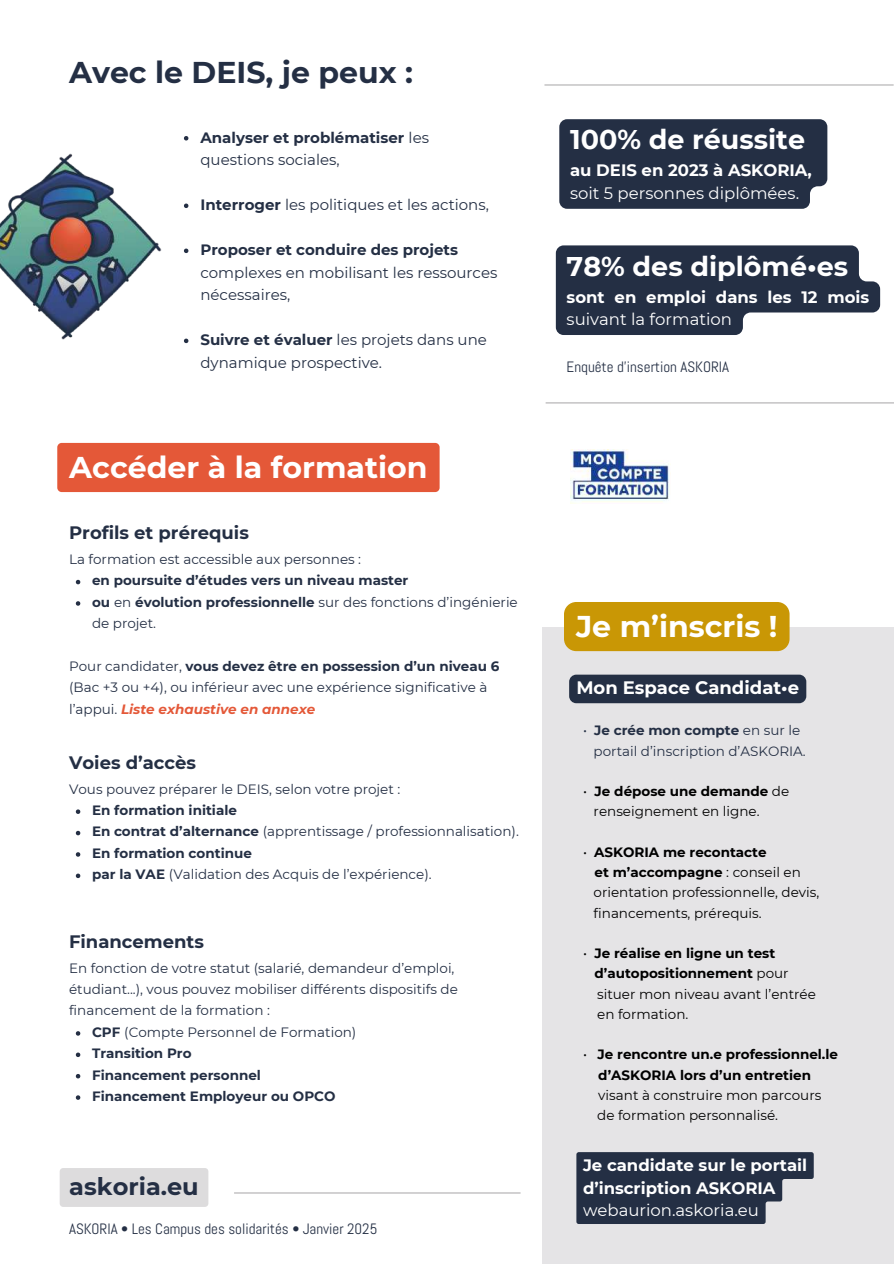
<style>
.page{position:relative;width:894px;height:1264px;background:#fff}
.page>*{position:absolute;margin:0;border:0;box-sizing:border-box;transform-origin:0 0}
.t1{font:700 30px "Montserrat";color:#fff}
.t2{font:700 30px "Montserrat";color:#242f44}
.t3{font:700 27px "Montserrat";color:#fff}
.t4{font:700 24px "Montserrat";color:#242f44}
.t5{font:700 18px "Montserrat";color:#242f44}
.t6{font:700 18px "Montserrat";color:#fff}
.t7{font:700 16.5px/22.5px "Montserrat";color:#fff}
.t8{font:16.5px "Montserrat";color:#fff}
.t9{font:15px/22.5px "Montserrat";color:#242f44}
.t10{font:700 15px/22.5px "Montserrat";color:#242f44}
.t11{font:15px "Abel";color:#242f44}
.t12{font:13.5px/21.3px "Montserrat";color:#242f44}
.t13{font:13.5px/20.2px "Montserrat";color:#000}
.t14{font:700 13.5px/21.3px "Montserrat";color:#242f44}
.t15{font:700 13.5px/20.2px "Montserrat";color:#000}
.s1{font-weight:400}
.s2{font-weight:700}
.s3{font-weight:700;font-style:italic;color:#e45838}
</style>
<div class="page">
<hr style="left:234px;top:1192px;width:286px;height:1px;background:#b0afb0">
<div style="left:542px;top:626px;width:351px;height:637px;background:#e5e4e6"></div>
<img style="left:570px;top:449px;width:100px;height:54px">
<img style="left:0;top:153px;width:162px;height:187px">
<svg style="left:76px;top:580px;width:4px;height:4px"></svg>
<svg style="left:76px;top:601px;width:4px;height:4px"></svg>
<svg style="left:76px;top:809px;width:4px;height:5px"></svg>
<svg style="left:76px;top:830px;width:4px;height:5px"></svg>
<svg style="left:76px;top:852px;width:4px;height:4px"></svg>
<svg style="left:76px;top:873px;width:4px;height:5px"></svg>
<svg style="left:76px;top:1031px;width:4px;height:4px"></svg>
<svg style="left:76px;top:1052px;width:4px;height:5px"></svg>
<svg style="left:76px;top:1074px;width:4px;height:4px"></svg>
<svg style="left:76px;top:1095px;width:4px;height:4px"></svg>
<div style="left:564px;top:602px;width:225px;height:49px;background:#c99705"></div>
<div style="left:60px;top:1168px;width:148px;height:38px;background:#dddcdd"></div>
<div style="left:57px;top:443px;width:382px;height:49px;background:#e45838;border-radius:4px"></div>
<svg style="left:184px;top:136px;width:4px;height:4px"></svg>
<svg style="left:184px;top:203px;width:4px;height:5px"></svg>
<svg style="left:184px;top:248px;width:4px;height:5px"></svg>
<svg style="left:184px;top:338px;width:4px;height:5px"></svg>
<div style="left:559px;top:119px;width:268px;height:90px;background:#242f44"></div>
<svg style="left:555px;top:245px;width:324px;height:90px;background:#424b5d"></svg>
<div style="left:569px;top:674px;width:237px;height:29px;background:#242f44;border-radius:7px"></div>
<svg style="left:576px;top:1152px;width:237px;height:71px;background:#384255"></svg>
<hr style="left:544px;top:84px;width:349px;height:2px;background:#b0afb0">
<hr style="left:545px;top:402px;width:348px;height:1px;background:#b0afb0">
<h1 class="t2" style="left:69px;top:54px;width:345px">Avec le DEIS, je peux :</h1>
<p class="t10" style="left:200px;top:126px;width:230px">Analyser et problématiser <span class="s1">les questions sociales,</span></p>
<p class="t9" style="left:200px;top:194px;width:290px"><span class="s2">Interroger</span> les politiques et les actions,</p>
<p class="t10" style="left:200px;top:239px;width:259px">Proposer et conduire des projets</p>
<p class="t9" style="left:200px;top:261px;width:298px">complexes en mobilisant les ressources nécessaires,</p>
<p class="t9" style="left:200px;top:329px;width:288px"><span class="s2">Suivre et évaluer</span> les projets dans une dynamique prospective.</p>
<h1 class="t1" style="left:69px;top:449px;width:360px">Accéder à la formation</h1>
<h3 class="t5" style="left:69px;top:522px;width:181px">Profils et prérequis</h3>
<p class="t12" style="left:69px;top:548px;width:293px">La formation est accessible aux personnes :</p>
<p class="t14" style="left:92px;top:570px;width:427px">en poursuite d’études vers un niveau master<br>ou <span class="s1">en</span> évolution professionnelle <span class="s1">sur des fonctions d’ingénierie de projet.</span></p>
<p class="t12" style="left:69px;top:655px;width:431px">Pour candidater, <span class="s2">vous devez être en possession d’un niveau 6 </span>(Bac +3 ou +4), ou inférieur avec une expérience significative à l’appui. <span class="s3">Liste exhaustive en annexe</span></p>
<h3 class="t5" style="left:69px;top:751px;width:128px">Voies d’accès</h3>
<p class="t12" style="left:69px;top:778px;width:333px">Vous pouvez préparer le DEIS, selon votre projet :</p>
<p class="t12" style="left:92px;top:799px;width:428px"><span class="s2">En formation initiale<br>En contrat d’alternance</span> (apprentissage / professionnalisation).<br><span class="s2">En formation continue<br>par la VAE</span> (Validation des Acquis de l’expérience).</p>
<h3 class="t5" style="left:69px;top:930px;width:136px">Financements</h3>
<p class="t12" style="left:69px;top:957px;width:387px">En fonction de votre statut (salarié, demandeur d’emploi,</p>
<p class="t12" style="left:69px;top:978px;width:390px">étudiant...), vous pouvez mobiliser différents dispositifs de</p>
<p class="t12" style="left:69px;top:999px;width:202px">financement de la formation :</p>
<p class="t12" style="left:92px;top:1021px;width:266px"><span class="s2">CPF</span> (Compte Personnel de Formation)</p>
<p class="t14" style="left:92px;top:1042px;width:101px">Transition Pro</p>
<p class="t14" style="left:92px;top:1064px;width:170px">Financement personnel</p>
<p class="t14" style="left:92px;top:1085px;width:245px">Financement Employeur ou OPCO</p>
<h3 class="t4" style="left:69px;top:1172px;width:131px">askoria.eu</h3>
<p class="t11" style="left:69px;top:1219px;width:310px">ASKORIA • Les Campus des solidarités • Janvier 2025</p>
<h2 class="t3" style="left:570px;top:123px;width:236px">100% de réussite</h2>
<p class="t7" style="left:570px;top:159px;width:243px">au DEIS en 2023 à ASKORIA,</p>
<p class="t8" style="left:570px;top:183px;width:230px">soit 5 personnes diplômées.</p>
<h2 class="t3" style="left:566px;top:249px;width:283px">78% des diplômé•es</h2>
<p class="t7" style="left:566px;top:285px;width:304px">sont en emploi dans les 12 mois</p>
<p class="t8" style="left:566px;top:309px;width:167px">suivant la formation</p>
<p class="t11" style="left:566px;top:358px;width:164px">Enquête d’insertion ASKORIA</p>
<h1 class="t1" style="left:576px;top:608px;width:203px">Je m’inscris !</h1>
<h3 class="t6" style="left:576px;top:676px;width:224px">Mon Espace Candidat•e</h3>
<p class="t12" style="left:593px;top:720px;width:214px;line-height:20.2px;text-indent:-11px">• <span class="s2">Je crée mon compte</span> en sur le portail d’inscription d’ASKORIA.</p>
<p class="t13" style="left:593px;top:781px;width:197px;text-indent:-11px">• <span class="s2">Je dépose une demande</span> de renseignement en ligne.</p>
<p class="t13" style="left:593px;top:841px;width:227px;text-indent:-11px">• <span class="s2">ASKORIA me recontacte<br>et m’accompagne</span> : conseil en orientation professionnelle, devis, financements, prérequis.</p>
<p class="t13" style="left:594px;top:943px;width:223px;text-indent:-11px">• <span class="s2">Je réalise en ligne un test d’autopositionnement</span> pour situer mon niveau avant l’entrée en formation.</p>
<p class="t15" style="left:598px;top:1044px;width:241px;text-indent:-15px"><span class="s1">•</span> Je rencontre un.e professionnel.le d’ASKORIA lors d’un entretien</p>
<p class="t13" style="left:597px;top:1084px;width:226px">visant à construire mon parcours de formation personnalisé.</p>
<p class="t7" style="left:583px;top:1153px;width:225px">Je candidate sur le portail d’inscription ASKORIA</p>
<p class="t8" style="left:583px;top:1200px;width:177px">webaurion.askoria.eu</p>
</div>
